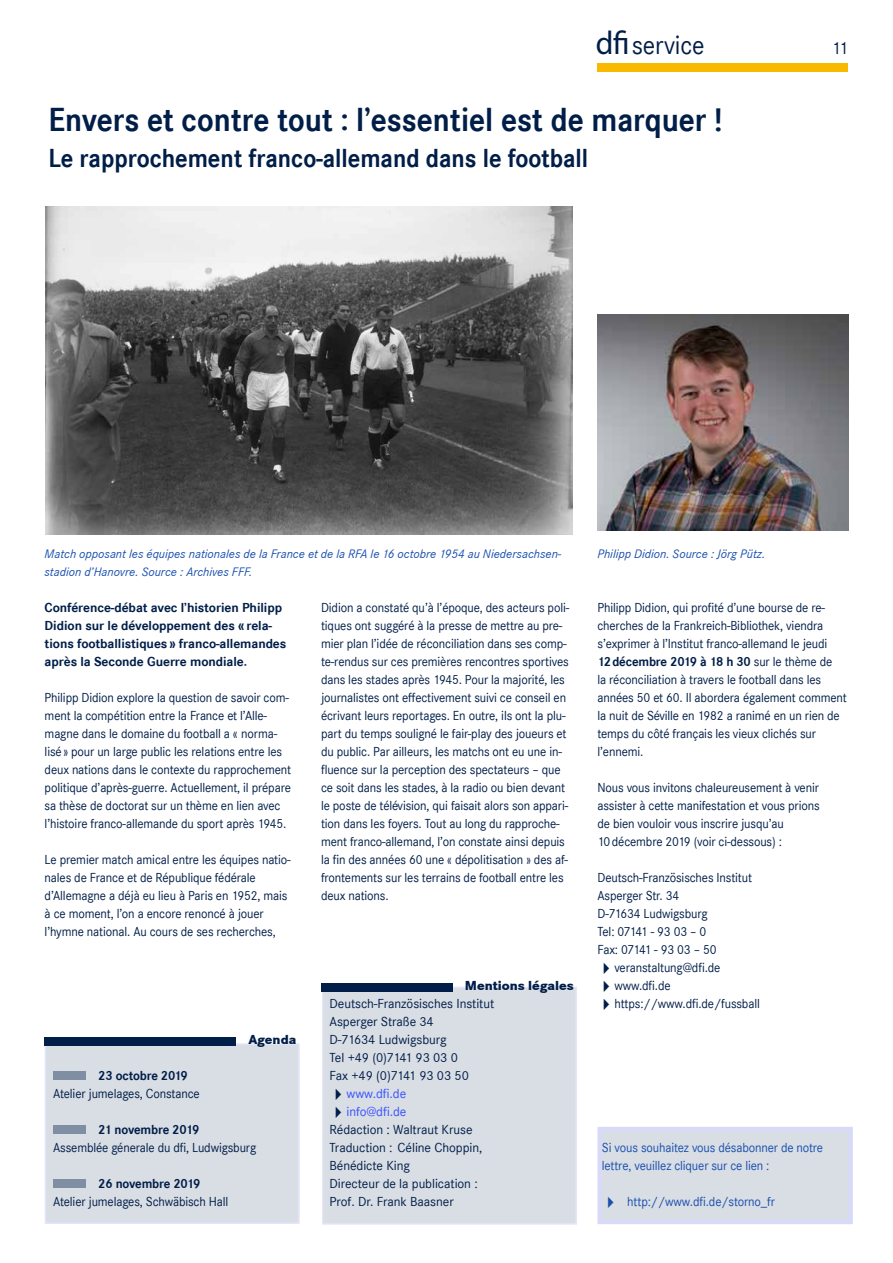
<style>
.page{position:relative;width:893px;height:1263px;background:#fff}
.page>*{position:absolute;margin:0;border:0;box-sizing:border-box;transform-origin:0 0}
.t1{font:700 34.5px "Corporate S";color:#001e48;scale:.9 1}
.t2{font:700 27px "Corporate S";color:#001e48;scale:.9 1}
.t3{font:27px "Corporate S";letter-spacing:-.01em;color:#001e48;scale:.95 1}
.t4{font:18px "Corporate S";color:#001e48}
.t5{font:13.5px/18px "Corporate S";letter-spacing:-.01em;color:#001e48;scale:.95 1}
.t6{font:13.5px/18px "Corporate S";letter-spacing:-.01em;color:#001e48}
.t7{font:700 13.5px/18px "Corporate S";letter-spacing:-.005em;color:#001e48}
.t8{font:13.5px/18px "Corporate S";letter-spacing:-.01em;color:#194fae;scale:.95 1}
.t9{font:700 13.5px "Corporate S";letter-spacing:-.005em;color:#001e48;scale:.95 1}
.t10{font:800 13.5px "Corporate S";color:#001e48}
.t11{font:13.5px "Corporate S";letter-spacing:-.005em;color:#3751ff}
.t12{font:italic 12.75px "Corporate S";color:#194fae}
.s1{font-family:"Myriad Pro";font-size:33px}
.s2{font-weight:700}
.s3{color:#001e48}
.s4{color:#3751ff}
</style>
<div class="page">
<div style="left:597px;top:63px;width:251px;height:9px;background:#f9b900"></div>
<img style="left:597px;top:315px;width:251px;height:216px">
<img style="left:45px;top:207px;width:527px;height:327px">
<div style="left:45px;top:1044px;width:254px;height:179px;background:#d9dde4"></div>
<div style="left:45px;top:1043px;width:255px;height:181px;border:2px solid #e5e6fa"></div>
<div style="left:45px;top:1037px;width:191px;height:9px;background:#001e48"></div>
<div style="left:53px;top:1071px;width:33px;height:8px;background:#808ea3"></div>
<div style="left:53px;top:1125px;width:33px;height:8px;background:#808ea3"></div>
<div style="left:53px;top:1179px;width:33px;height:8px;background:#808ea3"></div>
<div style="left:600px;top:1129px;width:251px;height:93px;background:#d9dde4"></div>
<div style="left:597px;top:1127px;width:256px;height:97px;border:4px solid #d8daf8"></div>
<div style="left:323px;top:987px;width:253px;height:237px;background:#d9dde4"></div>
<div style="left:322px;top:986px;width:255px;height:239px;border:2px solid #e5e6fa"></div>
<div style="left:321px;top:983px;width:132px;height:9px;background:#001e48"></div>
<h2 class="t3" style="left:596px;top:30px;width:116px"><span class="s1">dfi</span>service</h2>
<h1 class="t1" style="left:48px;top:99px;width:750px">Envers et contre tout : l’essentiel est de marquer !</h1>
<h2 class="t2" style="left:48px;top:142px;width:601px">Le rapprochement franco-allemand dans le football</h2>
<h3 class="t4" style="left:831px;top:38px;width:18px">11</h3>
<p class="t12" style="left:45px;top:547px;width:518px">Match opposant les équipes nationales de la France et de la RFA le 16 octobre 1954 au Niedersachsen-</p>
<p class="t12" style="left:597px;top:547px;width:169px">Philipp Didion. Source : Jörg Pütz.</p>
<p class="t12" style="left:45px;top:565px;width:209px">stadion d’Hanovre. Source : Archives FFF.</p>
<p class="t7" style="left:45px;top:599px;width:243px">Conférence-débat avec l’historien Philipp Didion sur le développement des «rela&shy;tions footballistiques» franco-allemandes après la Seconde Guerre mondiale.</p>
<p class="t5" style="left:45px;top:689px;width:261px">Philipp Didion explore la question de savoir com&shy;ment la compétition entre la France et l’Alle&shy;magne dans le domaine du football a « norma&shy;lisé» pour un large public les relations entre les deux nations dans le contexte du rapprochement politique d’après-guerre. Actuellement, il prépare sa thèse de doctorat sur un thème en lien avec l’histoire franco-allemande du sport après 1945.</p>
<p class="t5" style="left:45px;top:851px;width:261px">Le premier match amical entre les équipes natio&shy;nales de France et de République fédérale d’Allemagne a déjà eu lieu à Paris en 1952, mais à ce moment, l’on a encore renoncé à jouer l’hymne national. Au cours de ses recherches,</p>
<p class="t10" style="left:248px;top:1032px;width:50px">Agenda</p>
<p class="t9" style="left:98px;top:1068px;width:96px">23 octobre 2019</p>
<p class="t5" style="left:53px;top:1085px;width:156px">Atelier jumelages, Constance</p>
<p class="t9" style="left:98px;top:1122px;width:108px">21 novembre 2019</p>
<p class="t5" style="left:53px;top:1139px;width:215px">Assemblée génerale du dfi, Ludwigsburg</p>
<p class="t9" style="left:98px;top:1176px;width:109px">26 novembre 2019</p>
<p class="t5" style="left:53px;top:1193px;width:186px">Atelier jumelages, Schwäbisch Hall</p>
<p class="t5" style="left:321px;top:599px;width:263px">Didion a constaté qu’à l’époque, des acteurs poli&shy;tiques ont suggéré à la presse de mettre au pre&shy;mier plan l’idée de réconciliation dans ses comp&shy;te-rendus sur ces premières rencontres sportives dans les stades après 1945. Pour la majorité, les journalistes ont effectivement suivi ce conseil en écrivant leurs reportages. En outre, ils ont la plu&shy;part du temps souligné le fair-play des joueurs et du public. Par ailleurs, les matchs ont eu une in&shy;fluence sur la perception des spectateurs – que ce soit dans les stades, à la radio ou bien devant le poste de télévision, qui faisait alors son appari&shy;tion dans les foyers. Tout au long du rapproche&shy;ment franco-allemand, l’on constate ainsi depuis la fin des années 60 une « dépolitisation » des af&shy;frontements sur les terrains de football entre les deux nations.</p>
<p class="t5" style="left:597px;top:599px;width:264px">Philipp Didion, qui profité d’une bourse de re&shy;cherches de la Frankreich-Bibliothek, viendra s’exprimer à l’Institut franco-allemand le jeudi <span class="s2">12décembre 2019 à 18 h 30</span> sur le thème de<br>la réconciliation à travers le football dans les années 50 et 60. Il abordera également comment la nuit de Séville en 1982 a ranimé en un rien de temps du côté français les vieux clichés sur l’ennemi.</p>
<p class="t5" style="left:597px;top:779px;width:235px">Nous vous invitons chaleureusement à venir assister à cette manifestation et vous prions de bien vouloir vous inscrire jusqu’au 10décembre 2019 (voir ci-dessous) :</p>
<p class="t5" style="left:597px;top:869px;width:164px">Deutsch-Französisches Institut<br>Asperger Str. 34<br>D-71634 Ludwigsburg<br>Tel: 07141 - 93 03 – 0<br>Fax: 07141 - 93 03 – 50</p>
<p class="t5" style="left:597px;top:959px;width:131px">✔veranstaltung@dfi.de</p>
<p class="t5" style="left:597px;top:977px;width:79px">✔www.dfi.de</p>
<p class="t5" style="left:597px;top:995px;width:172px">✔https://www.dfi.de/fussball</p>
<p class="t10" style="left:465px;top:978px;width:110px">Mentions légales</p>
<p class="t6" style="left:330px;top:995px;width:166px">Deutsch-Französisches Institut<br>Asperger Straße 34<br>D-71634 Ludwigsburg<br>Tel +49 (0)7141 93 03 0<br>Fax +49 (0)7141 93 03 50</p>
<p class="t11" style="left:330px;top:1086px;width:78px"><span class="s3">✔</span>www.dfi.de</p>
<p class="t6" style="left:330px;top:1103px;width:154px">✔<span class="s4">info@dfi.de<br></span>Rédaction : Waltraut Kruse<br>Traduction : Céline Choppin,<br>Bénédicte King<br>Directeur de la publication :<br>Prof. Dr. Frank Baasner</p>
<p class="t8" style="left:602px;top:1139px;width:234px">Si vous souhaitez vous désabonner de notre lettre, veuillez cliquer sur ce lien :</p>
<p class="t8" style="left:602px;top:1193px;width:184px">✔ http://www.dfi.de/storno_fr</p>
</div>
